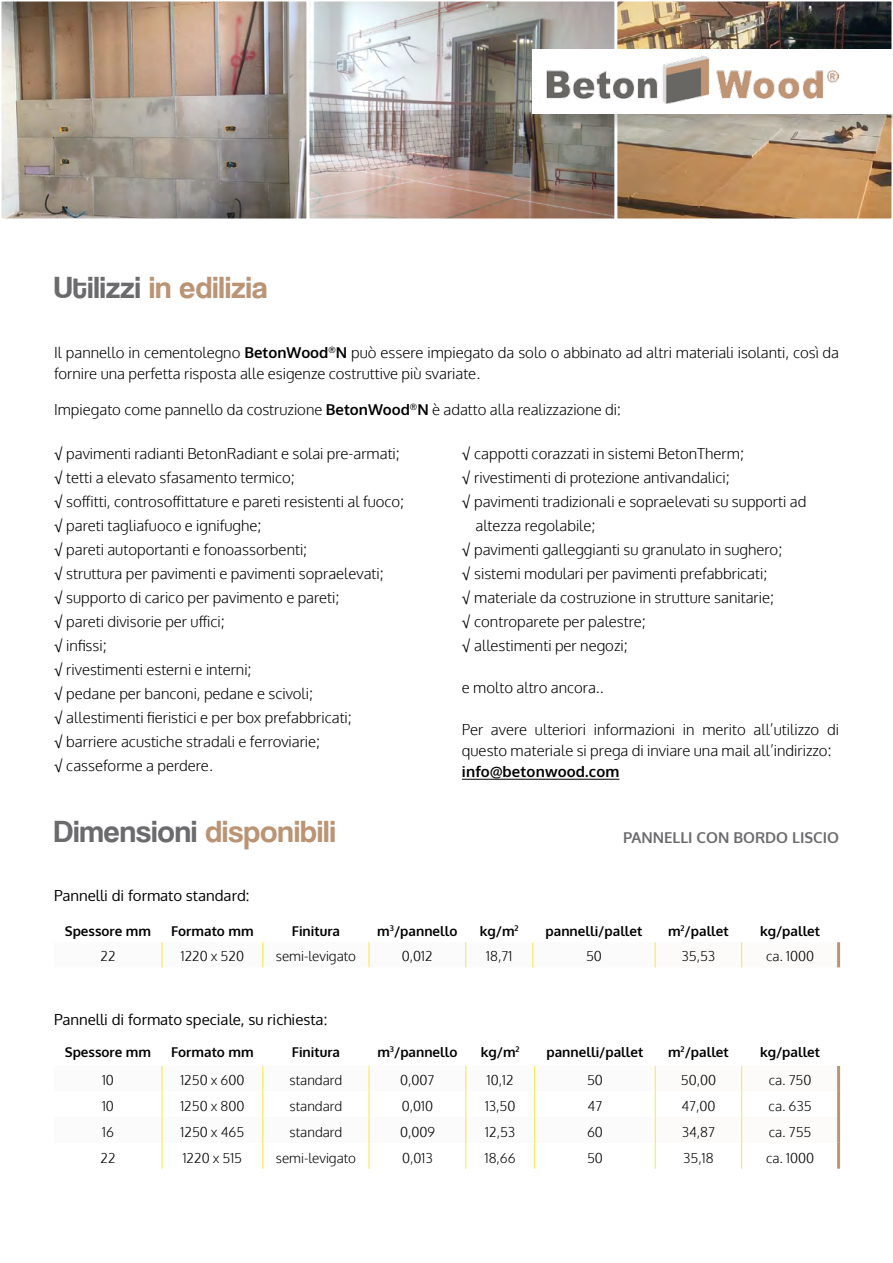
<style>
.page{position:relative;width:893px;height:1263px;background:#fff}
.page>*{position:absolute;margin:0;border:0;box-sizing:border-box;transform-origin:0 0}
.t1{font:31.5px "Coolvetica Rg";letter-spacing:.01em;color:#ba9475}
.t2{font:300 15px/24px "Oxygen";color:#000}
.t3{font:15px "Oxygen";color:#000}
.t4{font:700 15px "Oxygen";color:#6b6b6e}
.t5{font:700 15px "Oxygen";letter-spacing:.01em;color:#000}
.t6{font:300 13.5px "Oxygen";color:#000}
.t7{font:700 13.5px "Oxygen";color:#000}
.s1{color:#6b6b6e}
.s2{font-weight:700}
.s3{font-weight:400}
</style>
<div class="page">
<img style="left:1px;top:1px;width:306px;height:218px">
<img style="left:617px;top:1px;width:275px;height:218px">
<img style="left:309px;top:1px;width:306px;height:218px">
<div style="left:535px;top:51px;width:358px;height:81px;background:#000;opacity:.15"></div>
<div style="left:533px;top:49px;width:360px;height:64px;background:#fff"></div>
<img style="left:546px;top:57px;width:293px;height:46px">
<hr style="left:462px;top:779px;width:157px;height:1px;background:#000">
<svg style="left:161px;top:942px;width:582px;height:25px"></svg>
<hr style="left:837px;top:942px;width:3px;height:25px;background:#ba9475">
<svg style="left:161px;top:1066px;width:494px;height:77px"></svg>
<svg style="left:465px;top:1066px;width:1px;height:103px"></svg>
<svg style="left:534px;top:1066px;width:1px;height:103px"></svg>
<svg style="left:162px;top:1066px;width:1px;height:103px"></svg>
<svg style="left:262px;top:1066px;width:1px;height:103px"></svg>
<svg style="left:369px;top:1066px;width:1px;height:103px"></svg>
<svg style="left:655px;top:1066px;width:88px;height:103px"></svg>
<hr style="left:837px;top:1066px;width:3px;height:25px;background:#ba9475">
<hr style="left:837px;top:1091px;width:3px;height:26px;background:#ba9475">
<hr style="left:837px;top:1117px;width:3px;height:26px;background:#ba9475">
<hr style="left:837px;top:1143px;width:3px;height:26px;background:#ba9475">
<h1 class="t1" style="left:54px;top:269px;width:215px"><span class="s1">Utilizzi</span> in edilizia</h1>
<p class="t2" style="left:54px;top:342px;width:786px;line-height:21px">Il pannello in cementolegno <span class="s2">BetonWood</span><sup>®</sup><span class="s2">N</span> può essere impiegato da solo o abbinato ad altri materiali isolanti, così da fornire una perfetta risposta alle esigenze costruttive più svariate.</p>
<p class="t2" style="left:54px;top:398px;width:568px">Impiegato come pannello da costruzione <span class="s2">BetonWood</span><sup>®</sup><span class="s2">N</span> è adatto alla realizzazione di:</p>
<p class="t2" style="left:54px;top:442px;width:352px"><span class="s3">√</span> pavimenti radianti BetonRadiant e solai pre-armati; <span class="s3">√</span> tetti a elevato sfasamento termico;<br><span class="s3">√</span> soffitti, controsoffittature e pareti resistenti al fuoco; <span class="s3">√</span> pareti tagliafuoco e ignifughe;<br><span class="s3">√</span> pareti autoportanti e fonoassorbenti;<br><span class="s3">√</span> struttura per pavimenti e pavimenti sopraelevati;<br><span class="s3">√</span> supporto di carico per pavimento e pareti;<br><span class="s3">√</span> pareti divisorie per uffici;<br><span class="s3">√</span> infissi;<br><span class="s3">√</span> rivestimenti esterni e interni;<br><span class="s3">√</span> pedane per banconi, pedane e scivoli;<br><span class="s3">√</span> allestimenti fieristici e per box prefabbricati;<br><span class="s3">√</span> barriere acustiche stradali e ferroviarie;<br><span class="s3">√</span> casseforme a perdere.</p>
<p class="t2" style="left:462px;top:442px;width:284px"><span class="s3">√</span> cappotti corazzati in sistemi BetonTherm;</p>
<p class="t2" style="left:462px;top:466px;width:269px"><span class="s3">√</span> rivestimenti di protezione antivandalici;</p>
<p class="t2" style="left:462px;top:490px;width:346px"><span class="s3">√</span> pavimenti tradizionali e sopraelevati su supporti ad</p>
<p class="t2" style="left:475px;top:514px;width:122px">altezza regolabile;</p>
<p class="t2" style="left:462px;top:538px;width:322px"><span class="s3">√</span> pavimenti galleggianti su granulato in sughero;</p>
<p class="t2" style="left:462px;top:562px;width:307px"><span class="s3">√</span> sistemi modulari per pavimenti prefabbricati;</p>
<p class="t2" style="left:462px;top:586px;width:314px"><span class="s3">√</span> materiale da costruzione in strutture sanitarie;</p>
<p class="t2" style="left:462px;top:610px;width:186px"><span class="s3">√</span> controparete per palestre;</p>
<p class="t2" style="left:462px;top:634px;width:167px"><span class="s3">√</span> allestimenti per negozi;</p>
<p class="t2" style="left:462px;top:676px;width:143px">e molto altro ancora..</p>
<p class="t2" style="left:462px;top:719px;width:379px;line-height:21px">Per avere ulteriori informazioni in merito all’utilizzo di questo materiale si prega di inviare una mail all’indirizzo:</p>
<p class="t5" style="left:462px;top:762px;width:159px">info@betonwood.com</p>
<h1 class="t1" style="left:54px;top:813px;width:283px"><span class="s1">Dimensioni</span> disponibili</h1>
<p class="t4" style="left:623px;top:828px;width:20px">pann</p>
<p class="t4" style="left:664px;top:828px;width:176px">elli con bordo liscio</p>
<p class="t3" style="left:54px;top:885px;width:197px">Pannelli di formato standard:</p>
<p class="t7" style="left:65px;top:922px;width:88px">Spessore mm</p>
<p class="t7" style="left:171px;top:922px;width:84px">Formato mm</p>
<p class="t7" style="left:292px;top:922px;width:50px">Finitura</p>
<p class="t7" style="left:377px;top:922px;width:82px">m<sup>3</sup>/pannello</p>
<p class="t7" style="left:480px;top:922px;width:40px">kg/m<sup>2</sup></p>
<p class="t7" style="left:546px;top:922px;width:98px">pannelli/pallet</p>
<p class="t7" style="left:668px;top:922px;width:62px">m<sup>2</sup>/pallet</p>
<p class="t7" style="left:760px;top:922px;width:62px">kg/pallet</p>
<p class="t6" style="left:100px;top:948px;width:17px">22</p>
<p class="t6" style="left:181px;top:948px;width:65px">1220 x 520</p>
<p class="t6" style="left:276px;top:948px;width:82px">semi-levigato</p>
<p class="t6" style="left:402px;top:948px;width:32px">0,012</p>
<p class="t6" style="left:486px;top:948px;width:28px">18,71</p>
<p class="t6" style="left:586px;top:948px;width:17px">50</p>
<p class="t6" style="left:681px;top:948px;width:35px">35,53</p>
<p class="t6" style="left:766px;top:948px;width:49px">ca. 1000</p>
<p class="t3" style="left:54px;top:1009px;width:275px">Pannelli di formato speciale, su richiesta:</p>
<p class="t7" style="left:65px;top:1043px;width:88px">Spessore mm</p>
<p class="t7" style="left:171px;top:1043px;width:84px">Formato mm</p>
<p class="t7" style="left:292px;top:1043px;width:50px">Finitura</p>
<p class="t7" style="left:377px;top:1043px;width:82px">m<sup>3</sup>/pannello</p>
<p class="t7" style="left:481px;top:1043px;width:40px">kg/m<sup>2</sup></p>
<p class="t7" style="left:546px;top:1043px;width:98px">pannelli/pallet</p>
<p class="t7" style="left:668px;top:1043px;width:62px">m<sup>2</sup>/pallet</p>
<p class="t7" style="left:760px;top:1043px;width:62px">kg/pallet</p>
<p class="t6" style="left:102px;top:1072px;width:13px">10</p>
<p class="t6" style="left:180px;top:1072px;width:66px">1250 x 600</p>
<p class="t6" style="left:290px;top:1072px;width:54px">standard</p>
<p class="t6" style="left:400px;top:1072px;width:36px">0,007</p>
<p class="t6" style="left:487px;top:1072px;width:28px">10,12</p>
<p class="t6" style="left:587px;top:1072px;width:17px">50</p>
<p class="t6" style="left:681px;top:1072px;width:37px">50,00</p>
<p class="t6" style="left:769px;top:1072px;width:44px">ca. 750</p>
<p class="t6" style="left:102px;top:1097px;width:13px">10</p>
<p class="t6" style="left:180px;top:1097px;width:66px">1250 x 800</p>
<p class="t6" style="left:290px;top:1097px;width:54px">standard</p>
<p class="t6" style="left:402px;top:1097px;width:33px">0,010</p>
<p class="t6" style="left:485px;top:1097px;width:32px">13,50</p>
<p class="t6" style="left:587px;top:1097px;width:16px">47</p>
<p class="t6" style="left:681px;top:1097px;width:36px">47,00</p>
<p class="t6" style="left:769px;top:1097px;width:45px">ca. 635</p>
<p class="t6" style="left:102px;top:1123px;width:13px">16</p>
<p class="t6" style="left:181px;top:1123px;width:65px">1250 x 465</p>
<p class="t6" style="left:290px;top:1123px;width:54px">standard</p>
<p class="t6" style="left:400px;top:1123px;width:36px">0,009</p>
<p class="t6" style="left:485px;top:1123px;width:32px">12,53</p>
<p class="t6" style="left:587px;top:1123px;width:17px">60</p>
<p class="t6" style="left:682px;top:1123px;width:35px">34,87</p>
<p class="t6" style="left:769px;top:1123px;width:44px">ca. 755</p>
<p class="t6" style="left:100px;top:1149px;width:17px">22</p>
<p class="t6" style="left:183px;top:1149px;width:61px">1220 x 515</p>
<p class="t6" style="left:276px;top:1149px;width:82px">semi-levigato</p>
<p class="t6" style="left:402px;top:1149px;width:32px">0,013</p>
<p class="t6" style="left:485px;top:1149px;width:32px">18,66</p>
<p class="t6" style="left:587px;top:1149px;width:17px">50</p>
<p class="t6" style="left:683px;top:1149px;width:32px">35,18</p>
<p class="t6" style="left:766px;top:1149px;width:49px">ca. 1000</p>
</div>
